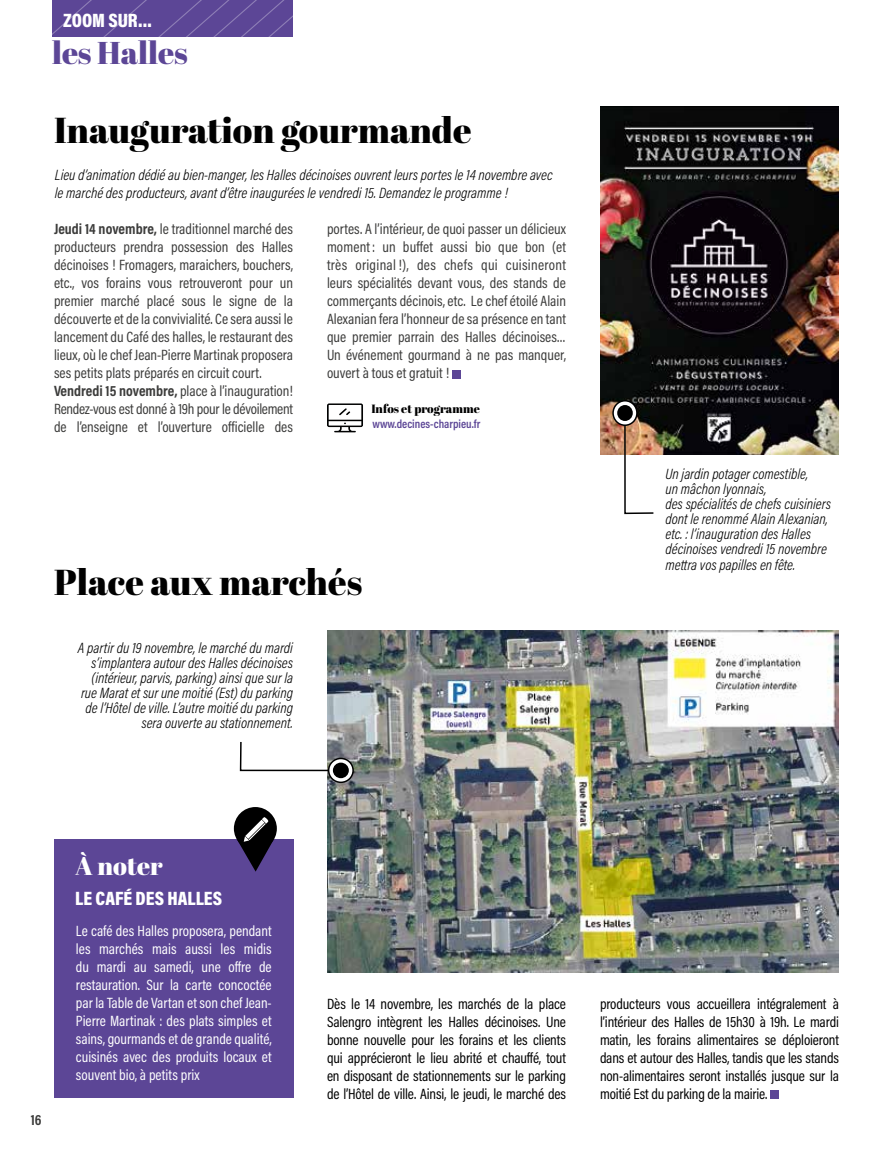
<style>
.page{position:relative;width:893px;height:1149px;background:#fff}
.page>*{position:absolute;margin:0;border:0;box-sizing:border-box;transform-origin:0 0}
.t1{font:36px "Abril Fatface";color:#000}
.t2{font:31.5px "Abril Fatface";color:#5c4696}
.t3{font:25.5px "Abril Fatface";color:#fff}
.t4{font:900 19.5px "Acumin Pro Cond";letter-spacing:-.005em;color:#fff}
.t5{font:15px/18px "Acumin Pro Cond";color:#3c3c3b}
.t6{font:italic 300 15px/15px "Acumin Pro Cond";color:#000}
.t7{font:15px/18px "Acumin Pro Cond";letter-spacing:-.01em;color:#000;text-align:justify}
.t8{font:15px/18px "Acumin Pro Cond";color:#fff;text-align:justify}
.t9{font:700 15px "Acumin Pro Cond";color:#3c3c3b}
.t10{font:600 12px "Acumin Pro Cond";color:#5c4696}
.t11{font:12px "Abril Fatface";color:#000}
.s1{font-weight:700}
</style>
<div class="page">
<svg style="left:52px;top:0;width:241px;height:36px;background:#5e4897"></svg>
<img style="left:600px;top:106px;width:238px;height:348px">
<div style="left:452px;top:369px;width:8px;height:9px;background:#5c4696"></div>
<img style="left:327px;top:630px;width:512px;height:342px">
<svg style="left:623px;top:413px;width:32px;height:101px"></svg>
<svg style="left:613px;top:400px;width:24px;height:25px"></svg>
<div style="left:612px;top:400px;width:26px;height:26px;border:2px solid #000;border-radius:50%"></div>
<div style="left:617px;top:405px;width:16px;height:16px;background:#000;border-radius:50%"></div>
<svg style="left:239px;top:740px;width:101px;height:31px"></svg>
<svg style="left:329px;top:758px;width:24px;height:24px"></svg>
<div style="left:328px;top:757px;width:26px;height:25px;border:2px solid #000;border-radius:50%"></div>
<div style="left:333px;top:762px;width:16px;height:16px;background:#000;border-radius:50%"></div>
<div style="left:770px;top:1089px;width:9px;height:9px;background:#5c4696"></div>
<svg style="left:327px;top:403px;width:36px;height:29px"></svg>
<div style="left:54px;top:839px;width:239px;height:258px;background:#5c4696"></div>
<svg style="left:234px;top:806px;width:43px;height:43px"></svg>
<svg style="left:237px;top:816px;width:37px;height:55px"></svg>
<h3 class="t4" style="left:63px;top:8px;width:90px">ZOOM SUR…</h3>
<h2 class="t2" style="left:52px;top:31px;width:137px">les Halles</h2>
<h1 class="t1" style="left:54px;top:105px;width:419px">Inauguration gourmande</h1>
<p class="t6" style="left:55px;top:166px;width:500px;line-height:18px">Lieu d’animation dédié au bien-manger, les Halles décinoises ouvrent leurs portes le 14 novembre avec le marché des producteurs, avant d’être inaugurées le vendredi 15. Demandez le programme !</p>
<p class="t5" style="left:54px;top:220px;width:240px"><span class="s1">Jeudi 14 novembre,</span> le traditionnel marché des producteurs prendra possession des Halles décinoises ! Fromagers, maraichers, bouchers, etc., vos forains vous retrouveront pour un premier marché placé sous le signe de la découverte et de la convivialité. Ce sera aussi le lancement du Café des halles, le restaurant des lieux, où le chef Jean-Pierre Martinak proposera ses petits plats préparés en circuit court.<br><span class="s1">Vendredi 15 novembre,</span> place à l’inauguration!<br>Rendez-vous est donné à 19h pour le dévoilement de l’enseigne et l’ouverture officielle des</p>
<p class="t5" style="left:327px;top:220px;width:240px;text-align:justify">portes. A l’intérieur, de quoi passer un délicieux moment : un buffet aussi bio que bon (et très original !), des chefs qui cuisineront leurs spécialités devant vous, des stands de commerçants décinois, etc. Le chef étoilé Alain Alexanian fera l’honneur de sa présence en tant que premier parrain des Halles décinoises… Un événement gourmand à ne pas manquer, ouvert à tous et gratuit !</p>
<p class="t11" style="left:371px;top:400px;width:110px">Infos et programme</p>
<p class="t10" style="left:372px;top:416px;width:109px">www.decines-charpieu.fr</p>
<h1 class="t1" style="left:54px;top:556px;width:310px">Place aux marchés</h1>
<p class="t6" style="left:78px;top:639px;width:217px;text-align:right">A partir du 19 novembre, le marché du mardi s’implantera autour des Halles décinoises (intérieur, parvis, parking) ainsi que sur la rue Marat et sur une moitié (Est) du parking de l’Hôtel de ville. L’autre moitié du parking sera ouverte au stationnement.</p>
<p class="t6" style="left:665px;top:466px;width:167px">Un jardin potager comestible,<br>un mâchon lyonnais,<br>des spécialités de chefs cuisiniers dont le renommé Alain Alexanian, etc. : l’inauguration des Halles décinoises vendredi 15 novembre mettra vos papilles en fête.</p>
<p class="t9" style="left:31px;top:1109px;width:12px">16</p>
<h3 class="t3" style="left:75px;top:848px;width:89px">À noter</h3>
<h3 class="t4" style="left:75px;top:885px;width:149px">LE CAFÉ DES HALLES</h3>
<p class="t8" style="left:76px;top:920px;width:197px">Le café des Halles proposera, pendant les marchés mais aussi les midis du mardi au samedi, une offre de restauration. Sur la carte concoctée par la Table de Vartan et son chef Jean-Pierre Martinak : des plats simples et sains, gourmands et de grande qualité, cuisinés avec des produits locaux et souvent bio, à petits prix</p>
<p class="t7" style="left:327px;top:994px;width:240px">Dès le 14 novembre, les marchés de la place Salengro intègrent les Halles décinoises. Une bonne nouvelle pour les forains et les clients qui apprécieront le lieu abrité et chauffé, tout en disposant de stationnements sur le parking de l’Hôtel de ville. Ainsi, le jeudi, le marché des</p>
<p class="t7" style="left:600px;top:994px;width:240px">producteurs vous accueillera intégralement à l’intérieur des Halles de 15h30 à 19h. Le mardi matin, les forains alimentaires se déploieront dans et autour des Halles, tandis que les stands non-alimentaires seront installés jusque sur la moitié Est du parking de la mairie.</p>
</div>
